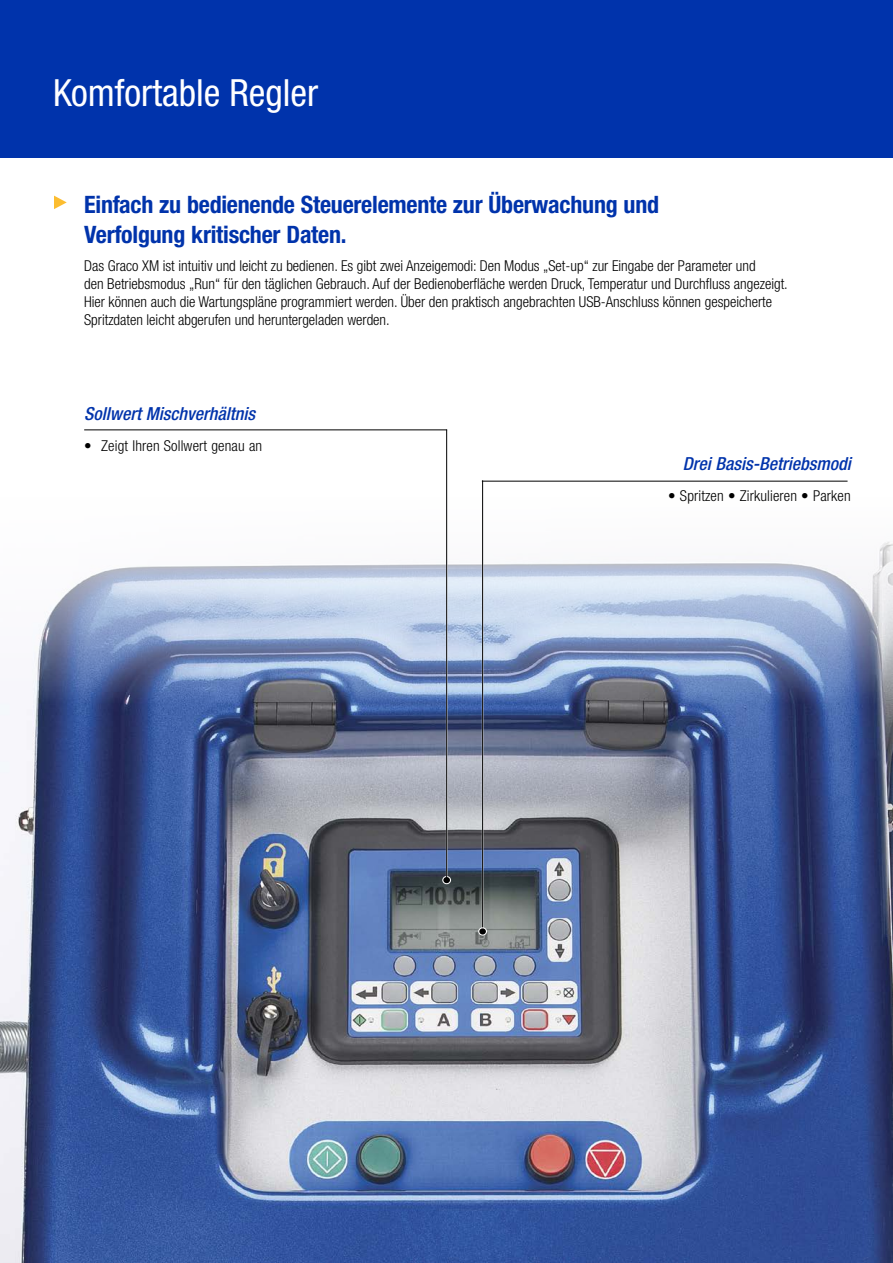
<style>
.page{position:relative;width:893px;height:1263px;background:#fff}
.page>*{position:absolute;margin:0;border:0;box-sizing:border-box;transform-origin:0 0}
.t1{font:condensed 37.5px "Helvetica Neue LT Std";color:#fff}
.t2{font:700 condensed 24px/30px "Helvetica Neue LT Std";letter-spacing:-.01em;color:#0033ab}
.t3{font:italic 500 condensed 18px "Helvetica Neue LT Std";color:#0033ab}
.t4{font:300 condensed 15px/18px "Helvetica Neue LT Std";color:#000}
</style>
<div class="page">
<div style="left:0;top:0;width:893px;height:157px;background:#0033ab"></div>
<img style="left:0;top:498px;width:893px;height:765px">
<svg style="left:54px;top:196px;width:13px;height:13px"></svg>
<svg style="left:442px;top:876px;width:9px;height:8px"></svg>
<div style="left:443px;top:877px;width:7px;height:6px;background:#000;border-radius:50%"></div>
<hr style="left:84px;top:429px;width:363px;height:1px;background:#000">
<hr style="left:482px;top:481px;width:365px;height:1px;background:#000">
<hr style="left:446px;top:430px;width:1px;height:451px;background:#000">
<hr style="left:482px;top:480px;width:1px;height:451px;background:#000">
<svg style="left:478px;top:927px;width:9px;height:8px"></svg>
<div style="left:479px;top:928px;width:7px;height:6px;background:#000;border-radius:50%"></div>
<h1 class="t1" style="left:53px;top:71px;width:267px">Komfortable Regler</h1>
<h2 class="t2" style="left:84px;top:189px;width:576px">Einfach zu bedienende Steuerelemente zur Überwachung und<br>Verfolgung kritischer Daten.</h2>
<p class="t4" style="left:84px;top:256px;width:705px">Das Graco XM ist intuitiv und leicht zu bedienen. Es gibt zwei Anzeigemodi: Den Modus „Set-up“ zur Eingabe der Parameter und<br>den Betriebsmodus „Run“ für den täglichen Gebrauch. Auf der Bedienoberfläche werden Druck, Temperatur und Durchfluss angezeigt.<br>Hier können auch die Wartungspläne programmiert werden. Über den praktisch angebrachten USB-Anschluss können gespeicherte Spritzdaten leicht abgerufen und heruntergeladen werden.</p>
<p class="t3" style="left:84px;top:403px;width:172px">Sollwert Mischverhältnis</p>
<p class="t4" style="left:84px;top:436px;width:180px">• Zeigt Ihren Sollwert genau an</p>
<p class="t3" style="left:683px;top:453px;width:169px">Drei Basis-Betriebsmodi</p>
<p class="t4" style="left:668px;top:487px;width:184px">• Spritzen • Zirkulieren • Parken</p>
</div>
